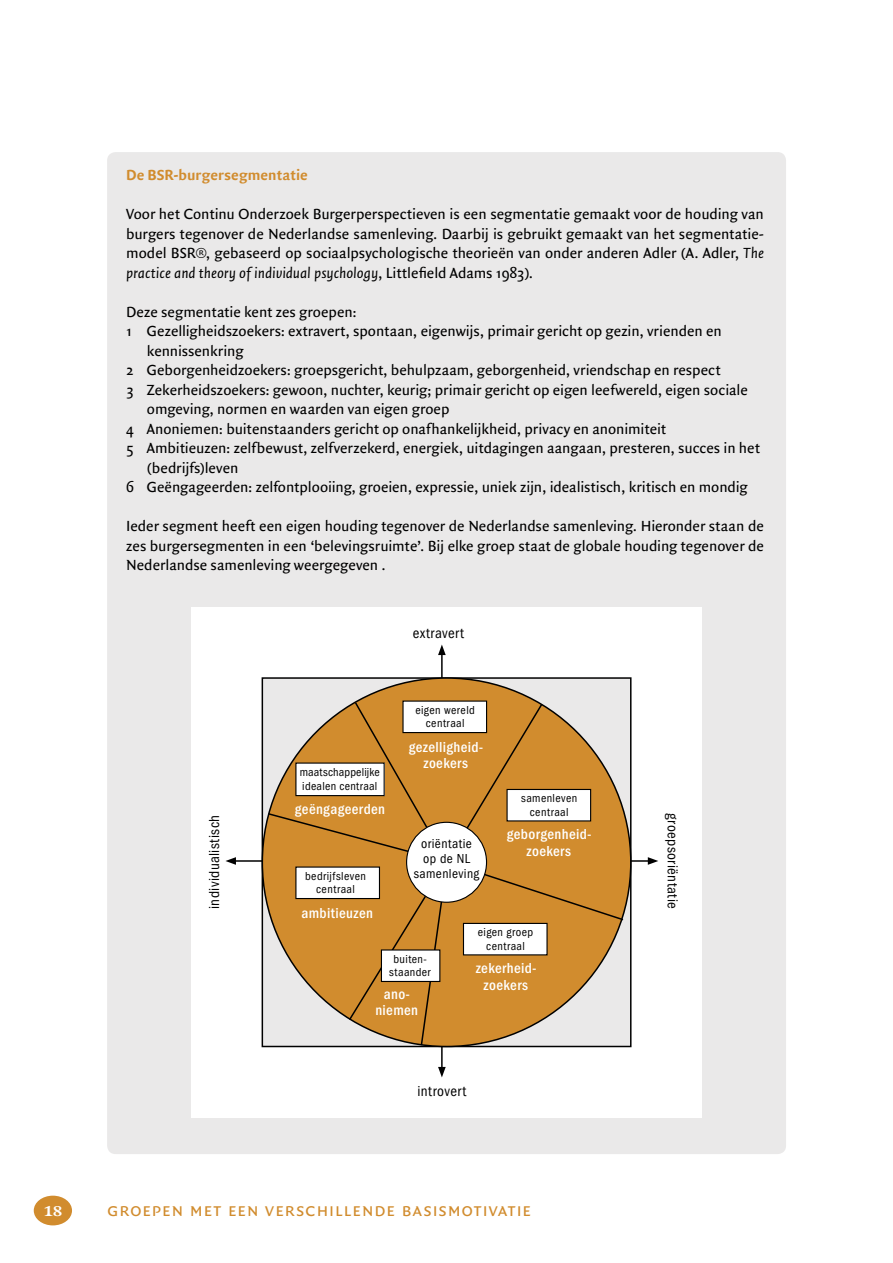
<style>
.page{position:relative;width:893px;height:1263px;background:#fff}
.page>*{position:absolute;margin:0;border:0;box-sizing:border-box;transform-origin:0 0}
.t1{font:19.5px "Quadraat Sans Caps";letter-spacing:.04em;color:#d18c2e}
.t2{font:19.5px "Quadraat Bold Caps";color:#fff}
.t3{font:15.75px/19.5px "Quadraat Sans";letter-spacing:-.005em;color:#000;text-align:justify}
.t4{font:700 15.75px "Quadraat Sans";color:#d18c2e}
.t5{font:500 condensed 15px/16.5px "Franklin Gothic EF";letter-spacing:.03em;color:#fff;text-align:center}
.t6{font:condensed 15px "Franklin Gothic EF";letter-spacing:.025em;color:#000}
.t7{font:condensed 13.5px/15px "Franklin Gothic EF";letter-spacing:.03em;color:#000;text-align:center}
.t8{font:condensed 12px/13.5px "Franklin Gothic EF";letter-spacing:.035em;color:#000;text-align:center}
.s1{font-style:italic}
</style>
<div class="page">
<div style="left:34px;top:1196px;width:38px;height:29px;background:#d18c2e;border-radius:50%"></div>
<div style="left:107px;top:152px;width:679px;height:1002px;background:#eae9e9;border-radius:9px"></div>
<div style="left:191px;top:607px;width:511px;height:510px;background:#fff"></div>
<hr style="left:441px;top:653px;width:2px;height:416px;background:#000">
<svg style="left:438px;top:644px;width:8px;height:11px"></svg>
<svg style="left:438px;top:1067px;width:8px;height:10px"></svg>
<hr style="left:234px;top:860px;width:416px;height:2px;background:#000">
<svg style="left:225px;top:857px;width:11px;height:8px"></svg>
<svg style="left:648px;top:857px;width:10px;height:8px"></svg>
<div style="left:262px;top:678px;width:369px;height:368px;background:#eae9e9"></div>
<div style="left:262px;top:677px;width:369px;height:370px;border:2px solid #000"></div>
<div style="left:262px;top:678px;width:369px;height:368px;background:#d18c2e;border-radius:50%"></div>
<svg style="left:267px;top:701px;width:358px;height:346px"></svg>
<div style="left:407px;top:822px;width:79px;height:80px;background:#fff;border-radius:50%"></div>
<div style="left:406px;top:822px;width:81px;height:81px;border:1px solid #000;border-radius:50%"></div>
<div style="left:403px;top:701px;width:84px;height:31px;background:#fff"></div>
<div style="left:402px;top:700px;width:85px;height:33px;border:1px solid #000"></div>
<div style="left:296px;top:763px;width:88px;height:33px;background:#fff"></div>
<div style="left:295px;top:762px;width:90px;height:34px;border:1px solid #000"></div>
<div style="left:296px;top:867px;width:83px;height:31px;background:#fff"></div>
<div style="left:295px;top:866px;width:85px;height:33px;border:1px solid #000"></div>
<div style="left:507px;top:789px;width:84px;height:32px;background:#fff"></div>
<div style="left:506px;top:789px;width:85px;height:32px;border:1px solid #000"></div>
<div style="left:463px;top:923px;width:84px;height:32px;background:#fff"></div>
<div style="left:463px;top:923px;width:85px;height:32px;border:1px solid #000"></div>
<div style="left:381px;top:950px;width:59px;height:31px;background:#fff"></div>
<div style="left:381px;top:949px;width:59px;height:33px;border:1px solid #000"></div>
<p class="t4" style="left:126px;top:166px;width:183px">De BSR-burgersegmentatie</p>
<p class="t3" style="left:126px;top:205px;width:639px">Voor het Continu Onderzoek Burgerperspectieven is een segmentatie gemaakt voor de houding van burgers tegenover de Nederlandse samenleving. Daarbij is gebruikt gemaakt van het segmentatie&shy;model BSR®, gebaseerd op sociaalpsychologische theorieën van onder anderen Adler (A. Adler, <span class="s1">The practice and theory of individual psychology</span>, Littlefield Adams 1983).</p>
<p class="t3" style="left:126px;top:302px;width:232px">Deze segmentatie kent zes groepen:</p>
<p class="t3" style="left:126px;top:322px;width:597px">1 Gezelligheidszoekers: extravert, spontaan, eigenwijs, primair gericht op gezin, vrienden en</p>
<p class="t3" style="left:147px;top:341px;width:98px">kennissenkring</p>
<p class="t3" style="left:126px;top:361px;width:596px">2 Geborgenheidzoekers: groepsgericht, behulpzaam, geborgenheid, vriendschap en respect</p>
<p class="t3" style="left:126px;top:380px;width:623px">3 Zekerheidszoekers: gewoon, nuchter, keurig; primair gericht op eigen leefwereld, eigen sociale</p>
<p class="t3" style="left:147px;top:400px;width:304px">omgeving, normen en waarden van eigen groep</p>
<p class="t3" style="left:126px;top:419px;width:541px">4 Anoniemen: buitenstaanders gericht op onafhankelijkheid, privacy en anonimiteit</p>
<p class="t3" style="left:126px;top:439px;width:635px">5 Ambitieuzen: zelfbewust, zelfverzekerd, energiek, uitdagingen aangaan, presteren, succes in het</p>
<p class="t3" style="left:147px;top:458px;width:93px">(bedrijfs)leven</p>
<p class="t3" style="left:126px;top:478px;width:623px">6 Geëngageerden: zelfontplooiing, groeien, expressie, uniek zijn, idealistisch, kritisch en mondig</p>
<p class="t3" style="left:126px;top:517px;width:639px">Ieder segment heeft een eigen houding tegenover de Nederlandse samenleving. Hieronder staan de zes burgersegmenten in een ‘belevingsruimte’. Bij elke groep staat de globale houding tegenover de Nederlandse samenleving weergegeven .</p>
<p class="t6" style="left:413px;top:624px;width:52px">extravert</p>
<p class="t8" style="left:300px;top:766px;width:82px;text-align:left">maatschappelijke idealen centraal</p>
<p class="t8" style="left:415px;top:703px;width:61px">eigen wereld centraal</p>
<p class="t5" style="left:409px;top:738px;width:75px">gezelligheid&shy;zoekers</p>
<p class="t8" style="left:521px;top:792px;width:58px">samenleven centraal</p>
<p class="t5" style="left:295px;top:800px;width:92px">geëngageerden</p>
<p class="t6" style="left:206px;top:909px;width:96px;rotate:-90deg">individualistisch</p>
<p class="t6" style="left:681px;top:813px;width:97px;rotate:90deg">groepsoriëntatie</p>
<p class="t5" style="left:507px;top:826px;width:86px">geborgenheid&shy;zoekers</p>
<p class="t7" style="left:414px;top:836px;width:67px">oriëntatie op de NL samenleving</p>
<p class="t8" style="left:305px;top:869px;width:62px">bedrijfsleven centraal</p>
<p class="t5" style="left:301px;top:905px;width:73px">ambitieuzen</p>
<p class="t8" style="left:389px;top:952px;width:43px">buiten&shy;staander</p>
<p class="t5" style="left:375px;top:986px;width:44px">ano&shy;niemen</p>
<p class="t8" style="left:478px;top:925px;width:57px">eigen groep centraal</p>
<p class="t5" style="left:476px;top:960px;width:62px">zekerheid&shy;zoekers</p>
<p class="t6" style="left:418px;top:1082px;width:50px">introvert</p>
<p class="t2" style="left:43px;top:1199px;width:21px">18</p>
<p class="t1" style="left:107px;top:1199px;width:425px">groepen met een verschillende basismotivatie</p>
</div>
